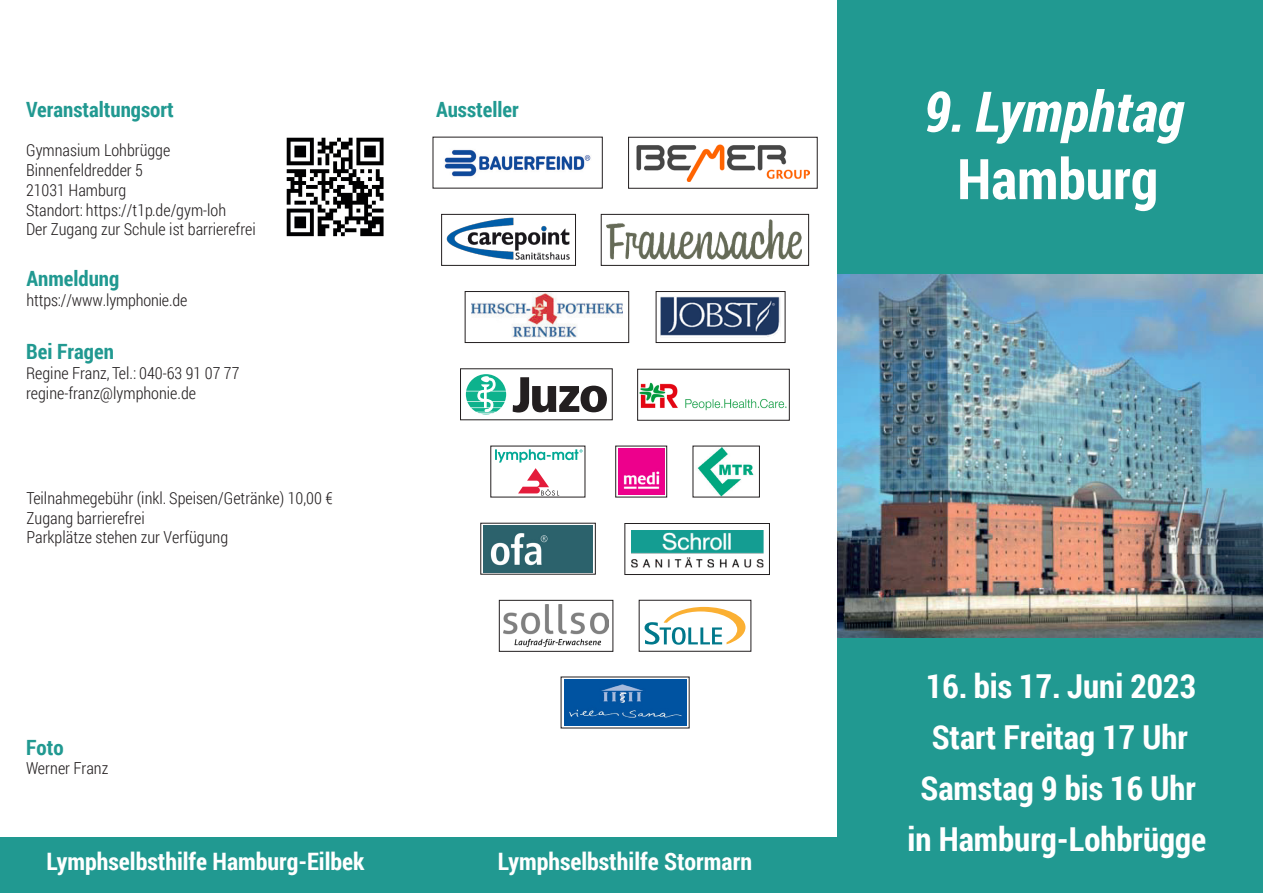
<style>
.page{position:relative;width:1263px;height:893px;background:#fff}
.page>*{position:absolute;margin:0;border:0;box-sizing:border-box;transform-origin:0 0}
.t1{font:italic 700 56.1px "Roboto Condensed";color:#fff}
.t2{font:700 56.1px "Roboto Condensed";color:#fff}
.t3{font:700 33px/51px "Roboto Condensed";color:#fff;text-align:center}
.t4{font:700 24px "Roboto Condensed";color:#fff}
.t5{font:700 21px "Roboto Condensed";color:#219991}
.t6{font:300 16.5px/19.8px "Roboto Condensed";color:#231f20}
</style>
<div class="page">
<div style="left:838px;top:0;width:425px;height:893px;background:#219991"></div>
<img style="left:838px;top:275px;width:425px;height:362px">
<svg style="left:287px;top:138px;width:97px;height:98px"></svg>
<div style="left:0;top:838px;width:855px;height:55px;background:#219991"></div>
<img style="left:444px;top:149px;width:147px;height:28px">
<img style="left:636px;top:144px;width:173px;height:37px">
<div style="left:628px;top:137px;width:189px;height:51px;border:1px solid #231f20"></div>
<img style="left:607px;top:220px;width:194px;height:40px">
<div style="left:601px;top:214px;width:208px;height:52px;border:1px solid #231f20"></div>
<img style="left:446px;top:217px;width:124px;height:43px">
<div style="left:441px;top:214px;width:135px;height:52px;border:1px solid #231f20"></div>
<svg style="left:512px;top:303px;width:111px;height:35px"></svg>
<img style="left:471px;top:293px;width:151px;height:44px">
<div style="left:465px;top:291px;width:164px;height:52px;border:1px solid #231f20"></div>
<img style="left:660px;top:296px;width:120px;height:41px">
<div style="left:656px;top:291px;width:129px;height:52px;border:1px solid #231f20"></div>
<img style="left:631px;top:530px;width:132px;height:38px">
<div style="left:625px;top:523px;width:145px;height:52px;border:1px solid #231f20"></div>
<img style="left:483px;top:525px;width:110px;height:47px">
<img style="left:504px;top:605px;width:104px;height:42px">
<div style="left:499px;top:600px;width:114px;height:51px;border:1px solid #231f20"></div>
<svg style="left:644px;top:607px;width:101px;height:38px"></svg>
<div style="left:639px;top:600px;width:112px;height:51px;border:1px solid #231f20"></div>
<img style="left:564px;top:679px;width:122px;height:46px">
<img style="left:697px;top:448px;width:57px;height:47px">
<img style="left:618px;top:449px;width:46px;height:45px">
<div style="left:615px;top:446px;width:52px;height:51px;border:1px solid #231f20"></div>
<svg style="left:495px;top:449px;width:88px;height:46px"></svg>
<svg style="left:513px;top:377px;width:94px;height:36px"></svg>
<svg style="left:466px;top:374px;width:40px;height:41px"></svg>
<img style="left:639px;top:377px;width:151px;height:35px">
<div style="left:637px;top:369px;width:152px;height:51px;border:1px solid #231f20"></div>
<p class="t5" style="left:26px;top:94px;width:149px">Veranstaltungsort</p>
<p class="t5" style="left:436px;top:94px;width:84px">Aussteller</p>
<p class="t6" style="left:26px;top:140px;width:231px">Gymnasium Lohbrügge<br>Binnenfeldredder 5<br>21031 Hamburg<br>Standort: https://t1p.de/gym-loh<br>Der Zugang zur Schule ist barrierefrei</p>
<p class="t5" style="left:27px;top:263px;width:94px">Anmeldung</p>
<p class="t6" style="left:27px;top:289px;width:162px">https://www.lymphonie.de</p>
<p class="t5" style="left:26px;top:337px;width:89px">Bei Fragen</p>
<p class="t6" style="left:26px;top:363px;width:215px">Regine Franz, Tel.: 040-63 91 07 77 regine-franz@lymphonie.de</p>
<p class="t6" style="left:27px;top:487px;width:308px">Teilnahmegebühr (inkl. Speisen/Getränke) 10,00 €<br>Zugang barrierefrei<br>Parkplätze stehen zur Verfügung</p>
<p class="t5" style="left:26px;top:732px;width:39px">Foto</p>
<p class="t6" style="left:26px;top:758px;width:84px">Werner Franz</p>
<h3 class="t4" style="left:46px;top:844px;width:320px">Lymphselbsthilfe Hamburg-Eilbek</h3>
<h3 class="t4" style="left:498px;top:844px;width:256px">Lymphselbsthilfe Stormarn</h3>
<h1 class="t1" style="left:923px;top:73px;width:262px">9. Lymphtag</h1>
<h1 class="t2" style="left:957px;top:140px;width:202px">Hamburg</h1>
<h2 class="t3" style="left:907px;top:660px;width:300px">16. bis 17. Juni 2023<br>Start Freitag 17 Uhr<br>Samstag 9 bis 16 Uhr in Hamburg-Lohbrügge</h2>
</div>
